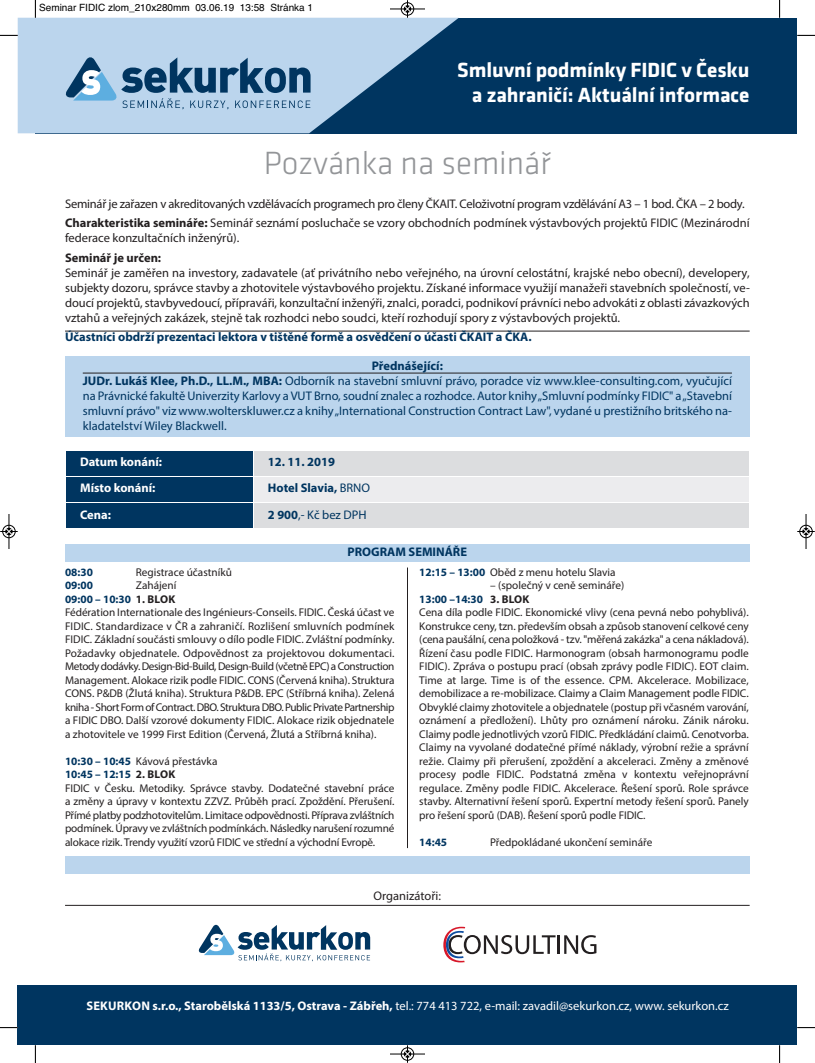
<style>
.page{position:relative;width:815px;height:1063px;background:#fff}
.page>*{position:absolute;margin:0;border:0;box-sizing:border-box;transform-origin:0 0}
.t1{font:300 33.38px "Klavika";color:#939598}
.t2{font:700 21.25px/25.5px "Klavika";letter-spacing:-.005em;color:#fff;text-align:right}
.t3{font:12.5px/15px "Myriad Pro";color:#231f20;text-align:justify}
.t4{font:12.5px/15px "Myriad Pro";color:#003560}
.t5{font:12.5px/19.5px "Myriad Pro";letter-spacing:-.02em;color:#231f20}
.t6{font:700 12.5px "Myriad Pro";color:#003560}
.t7{font:12.5px "Myriad Pro";color:#fff}
.t8{font:700 12.5px "Myriad Pro";color:#fff}
.t9{font:700 12.5px "Myriad Pro";color:#231f20}
.t10{font:11.25px/13.5px "Myriad Pro";letter-spacing:-.005em;color:#231f20}
.t11{font:700 11.25px "Myriad Pro";color:#003560}
.t12{font:10px "Helvetica";color:#000}
.s1{font-weight:700}
.s2{font-weight:400}
.s3{font-weight:700;color:#003560}
</style>
<div class="page">
<div style="left:35px;top:18px;width:762px;height:115px;background:#003560"></div>
<svg style="left:18px;top:18px;width:441px;height:115px;fill:#bbd5ed"></svg>
<svg style="left:66px;top:57px;width:245px;height:53px"></svg>
<hr style="left:65px;top:331px;width:685px;height:1px;background:#231f20">
<div style="left:66px;top:451px;width:186px;height:25px;background:#003560"></div>
<div style="left:254px;top:451px;width:494px;height:25px;background:#dcdddf"></div>
<div style="left:66px;top:477px;width:186px;height:25px;background:#003560"></div>
<div style="left:254px;top:477px;width:494px;height:25px;background:#ececee"></div>
<div style="left:66px;top:503px;width:186px;height:25px;background:#003560"></div>
<div style="left:254px;top:503px;width:494px;height:25px;background:#dcdddf"></div>
<hr style="left:407px;top:568px;width:1px;height:280px;background:#231f20">
<div style="left:65px;top:356px;width:685px;height:81px;background:#bbd5ed"></div>
<hr style="left:83px;top:373px;width:649px;height:1px;background:#231f20">
<div style="left:18px;top:985px;width:779px;height:60px;background:#003560"></div>
<div style="left:65px;top:856px;width:685px;height:18px;background:#bbd5ed"></div>
<div style="left:65px;top:544px;width:685px;height:18px;background:#bbd5ed"></div>
<hr style="left:65px;top:905px;width:685px;height:1px;background:#231f20">
<svg style="left:199px;top:925px;width:171px;height:36px"></svg>
<svg style="left:443px;top:927px;width:153px;height:36px"></svg>
<svg style="left:35px;top:0;width:1px;height:18px"></svg>
<svg style="left:0;top:35px;width:18px;height:1px"></svg>
<svg style="left:779px;top:0;width:1px;height:18px"></svg>
<svg style="left:797px;top:35px;width:18px;height:1px"></svg>
<svg style="left:35px;top:1045px;width:1px;height:18px"></svg>
<svg style="left:0;top:1027px;width:18px;height:1px"></svg>
<svg style="left:779px;top:1045px;width:1px;height:18px"></svg>
<svg style="left:797px;top:1027px;width:18px;height:1px"></svg>
<div style="left:401px;top:2px;width:13px;height:14px;border:1px solid #fff;border-radius:50%"></div>
<hr style="left:390px;top:9px;width:35px;height:1px;background:#000">
<div style="left:401px;top:3px;width:13px;height:12px;border:1px solid #000;border-radius:50%"></div>
<svg style="left:404px;top:0;width:7px;height:18px"></svg>
<div style="left:401px;top:1047px;width:13px;height:14px;border:1px solid #fff;border-radius:50%"></div>
<hr style="left:390px;top:1054px;width:35px;height:1px;background:#000">
<div style="left:401px;top:1048px;width:13px;height:12px;border:1px solid #000;border-radius:50%"></div>
<svg style="left:404px;top:1045px;width:7px;height:18px"></svg>
<div style="left:2px;top:525px;width:14px;height:13px;border:1px solid #fff;border-radius:50%"></div>
<hr style="left:9px;top:514px;width:1px;height:35px;background:#000">
<div style="left:3px;top:525px;width:12px;height:13px;border:1px solid #000;border-radius:50%"></div>
<svg style="left:0;top:528px;width:18px;height:7px"></svg>
<div style="left:799px;top:525px;width:14px;height:13px;border:1px solid #fff;border-radius:50%"></div>
<hr style="left:806px;top:514px;width:1px;height:35px;background:#000">
<div style="left:800px;top:525px;width:12px;height:13px;border:1px solid #000;border-radius:50%"></div>
<svg style="left:797px;top:528px;width:18px;height:7px"></svg>
<p class="t12" style="left:39px;top:4px;width:276px">Seminar FIDIC zlom_210x280mm 03.06.19 13:58 Stránka 1</p>
<h2 class="t2" style="left:457px;top:57px;width:294px">Smluvní podmínky FIDIC v Česku a zahraničí: Aktuální informace</h2>
<h1 class="t1" style="left:264px;top:143px;width:289px">Pozvánka na seminář</h1>
<p class="t5" style="left:65px;top:195px;width:686px">Seminář je zařazen v akreditovaných vzdělávacích programech pro členy ČKAIT. Celoživotní program vzdělávání A3 – 1 bod. ČKA – 2 body.<br><span class="s1">Charakteristika semináře:</span> Seminář seznámí posluchače se vzory obchodních podmínek výstavbových projektů FIDIC (Mezinárodní</p>
<p class="t3" style="left:65px;top:232px;width:176px">federace konzultačních inženýrů).</p>
<p class="t9" style="left:65px;top:250px;width:98px">Seminář je určen:</p>
<p class="t3" style="left:65px;top:266px;width:686px">Seminář je zaměřen na investory, zadavatele (ať privátního nebo veřejného, na úrovní celostátní, krajské nebo obecní), developery, subjekty dozoru, správce stavby a zhotovitele výstavbového projektu. Získané informace využijí manažeři stavebních společností, ve&shy;doucí projektů, stavbyvedoucí, přípraváři, konzultační inženýři, znalci, poradci, podnikoví právníci nebo advokáti z oblasti závazkových vztahů a veřejných zakázek, stejně tak rozhodci nebo soudci, kteří rozhodují spory z výstavbových projektů.</p>
<p class="t6" style="left:65px;top:330px;width:468px">Účastníci obdrží prezentaci lektora v tištěné formě a osvědčení o účasti ČKAIT a ČKA.</p>
<p class="t4" style="left:83px;top:359px;width:651px;text-indent:289px"><span class="s1">Přednášející:<br>JUDr. Lukáš Klee, Ph.D., LL.M., MBA:</span> Odborník na stavební smluvní právo, poradce viz www.klee-consulting.com, vyučující na Právnické fakultě Univerzity Karlovy a VUT Brno, soudní znalec a rozhodce. Autor knihy „Smluvní podmínky FIDIC" a „Stavební smluvní právo" viz www.wolterskluwer.cz a knihy „International Construction Contract Law", vydané u prestižního britského na&shy;kladatelství Wiley Blackwell.</p>
<p class="t8" style="left:80px;top:455px;width:84px">Datum konání:</p>
<p class="t6" style="left:268px;top:455px;width:69px">12. 11. 2019</p>
<p class="t8" style="left:80px;top:481px;width:77px">Místo konání:</p>
<p class="t6" style="left:268px;top:481px;width:104px">Hotel Slavia, <span class="s2">BRNO</span></p>
<p class="t8" style="left:80px;top:507px;width:32px">Cena:</p>
<p class="t4" style="left:268px;top:508px;width:100px"><span class="s1">2 900</span>,- Kč bez DPH</p>
<p class="t6" style="left:348px;top:545px;width:121px">PROGRAM SEMINÁŘE</p>
<p class="t11" style="left:65px;top:565px;width:29px">08:30</p>
<p class="t10" style="left:136px;top:566px;width:98px">Registrace účastníků</p>
<p class="t11" style="left:65px;top:579px;width:29px">09:00</p>
<p class="t10" style="left:65px;top:580px;width:331px;text-indent:71px">Zahájení<br><span class="s3">09:00 – 10:30</span> <span class="s1">1. BLOK<br></span>Fédération Internationale des Ingénieurs-Conseils. FIDIC. Česká účast ve FIDIC. Standardizace v ČR a zahraničí. Rozlišení smluvních podmínek FIDIC. Základní součásti smlouvy o dílo podle FIDIC. Zvláštní podmínky.<br>Požadavky objednatele. Odpovědnost za projektovou dokumentaci.<br>Metody dodávky. Design-Bid-Build, Design-Build (včetně EPC) a Construction Management. Alokace rizik podle FIDIC. CONS (Červená kniha). Struktura CONS. P&amp;DB (Žlutá kniha). Struktura P&amp;DB. EPC (Stříbrná kniha). Zelená kniha - Short Form of Contract. DBO. Struktura DBO. Public Private Partnership a FIDIC DBO. Další vzorové dokumenty FIDIC. Alokace rizik objednatele a zhotovitele ve 1999 First Edition (Červená, Žlutá a Stříbrná kniha).</p>
<p class="t10" style="left:65px;top:755px;width:331px"><span class="s3">10:30 – 10:45</span> Kávová přestávka<br><span class="s3">10:45 – 12:15</span> <span class="s1">2. BLOK<br></span>FIDIC v Česku. Metodiky. Správce stavby. Dodatečné stavební práce a změny a úpravy v kontextu ZZVZ. Průběh prací. Zpoždění. Přerušení.<br>Přímé platby podzhotovitelům. Limitace odpovědnosti. Příprava zvláštních podmínek. Úpravy ve zvláštních podmínkách. Následky narušení rozumné alokace rizik. Trendy využití vzorů FIDIC ve střední a východní Evropě.</p>
<p class="t10" style="left:419px;top:566px;width:198px"><span class="s3">12:15 – 13:00</span> Oběd z menu hotelu Slavia</p>
<p class="t10" style="left:419px;top:580px;width:331px;text-indent:71px">– (společný v ceně semináře)<br><span class="s3">13:00 –14:30</span> <span class="s1">3. BLOK<br></span>Cena díla podle FIDIC. Ekonomické vlivy (cena pevná nebo pohyblivá).<br>Konstrukce ceny, tzn. především obsah a způsob stanovení celkové ceny (cena paušální, cena položková - tzv. "měřená zakázka" a cena nákladová).<br>Řízení času podle FIDIC. Harmonogram (obsah harmonogramu podle FIDIC). Zpráva o postupu prací (obsah zprávy podle FIDIC). EOT claim.<br>Time at large. Time is of the essence. CPM. Akcelerace. Mobilizace, demobilizace a re-mobilizace. Claimy a Claim Management podle FIDIC.<br>Obvyklé claimy zhotovitele a objednatele (postup při včasném varování, oznámení a předložení). Lhůty pro oznámení nároku. Zánik nároku.<br>Claimy podle jednotlivých vzorů FIDIC. Předkládání claimů. Cenotvorba.<br>Claimy na vyvolané dodatečné přímé náklady, výrobní režie a správní režie. Claimy při přerušení, zpoždění a akceleraci. Změny a změnové procesy podle FIDIC. Podstatná změna v kontextu veřejnoprávní regulace. Změny podle FIDIC. Akcelerace. Řešení sporů. Role správce stavby. Alternativní řešení sporů. Expertní metody řešení sporů. Panely pro řešení sporů (DAB). Řešení sporů podle FIDIC.</p>
<p class="t11" style="left:419px;top:835px;width:29px">14:45</p>
<p class="t10" style="left:490px;top:836px;width:164px">Předpokládané ukončení semináře</p>
<p class="t3" style="left:374px;top:889px;width:69px">Organizátoři:</p>
<p class="t7" style="left:86px;top:1001px;width:644px"><span class="s1">SEKURKON s.r.o., Starobělská 1133/5, Ostrava - Zábřeh,</span> tel.: 774 413 722, e-mail: zavadil@sekurkon.cz, www. sekurkon.cz</p>
</div>
